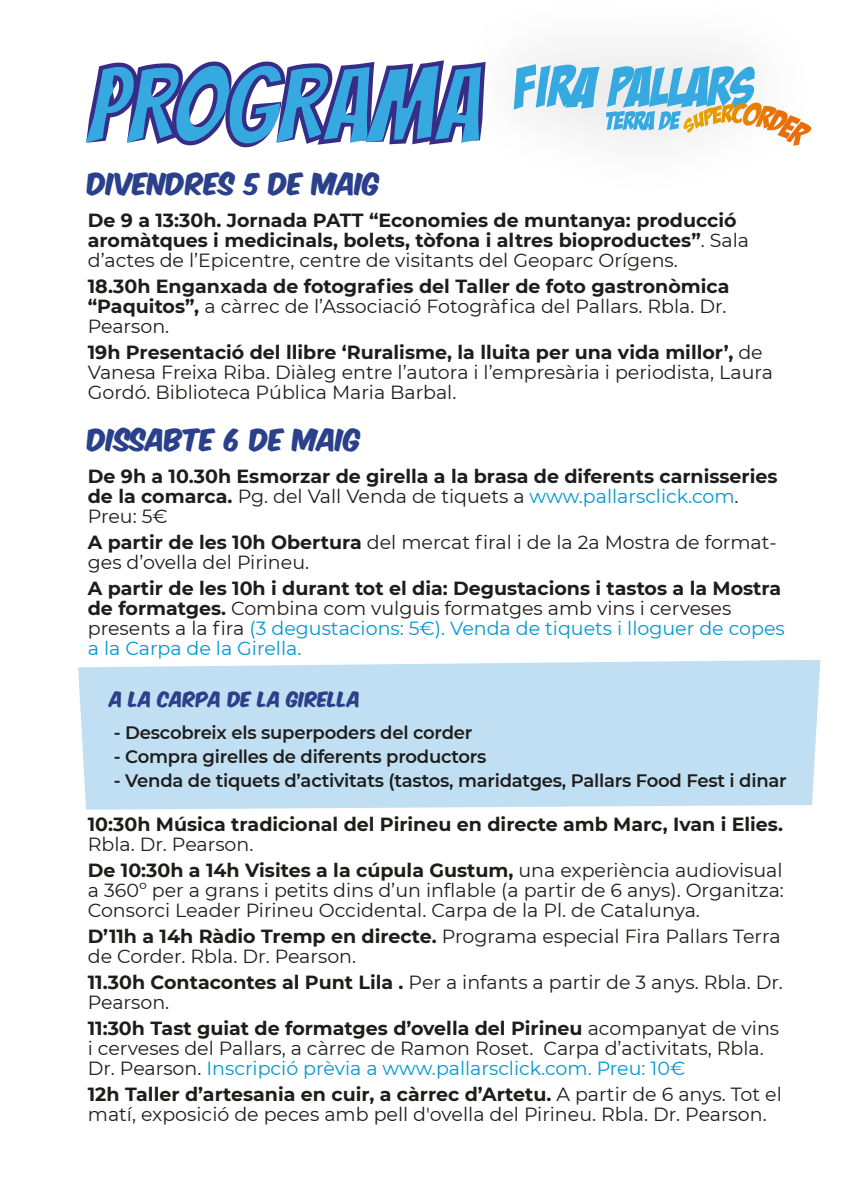
<style>
.page{position:relative;width:851px;height:1191px;background:#fff}
.page>*{position:absolute;margin:0;border:0;box-sizing:border-box;transform-origin:0 0}
.t1{font:26px "Komika Axis";color:#2b408b}
.t2{font:19px/20px "Montserrat";color:#1d1d1b}
.t3{font:700 19px/20px "Montserrat";color:#1d1d1b}
.t4{font:600 18px "Montserrat";letter-spacing:-.015em;color:#1d1d1b}
.t5{font:18px "Komika Axis";color:#2b408b}
.s1{font-weight:400}
.s2{font-weight:700}
.s3{font-weight:400;color:#0098d0}
.s4{color:#0098d0}
</style>
<div class="page">
<div style="left:78px;top:660px;width:742px;height:149px;background:#c1dff2"></div>
<svg style="left:513px;top:64px;width:86px;height:46px"></svg>
<svg style="left:606px;top:66px;width:205px;height:80px"></svg>
<svg style="left:86px;top:60px;width:399px;height:88px"></svg>
<h1 class="t1" style="left:88px;top:171px;width:294px">DIVENDRES 5 DE MAIG</h1>
<p class="t3" style="left:88px;top:209px;width:662px">De 9 a 13:30h. Jornada PATT “Economies de muntanya: producció aromàtques i medicinals, bolets, tòfona i altres bioproductes”<span class="s1">. Sala d’actes de l’Epicentre, centre de visitants del Geoparc Orígens.</span></p>
<p class="t3" style="left:88px;top:275px;width:643px">18.30h Enganxada de fotografies del Taller de foto gastronòmica “Paquitos”, <span class="s1">a càrrec de l’Associació Fotogràfica del Pallars. Rbla. Dr.<br>Pearson.</span></p>
<p class="t2" style="left:88px;top:341px;width:686px"><span class="s2">19h Presentació del llibre ‘Ruralisme, la lluita per una vida millor’,</span> de<br>Vanesa Freixa Riba. Diàleg entre l’autora i l’empresària i periodista, Laura<br>Gordó. Biblioteca Pública Maria Barbal.</p>
<h1 class="t1" style="left:88px;top:427px;width:275px">DISSABTE 6 DE MAIG</h1>
<p class="t3" style="left:88px;top:465px;width:691px">De 9h a 10.30h Esmorzar de girella a la brasa de diferents carnisseries de la comarca. <span class="s1">Pg. del Vall Venda de tiquets a</span> <span class="s3">www.pallarsclick.com</span><span class="s1">.<br>Preu: 5€</span></p>
<p class="t2" style="left:88px;top:531px;width:690px"><span class="s2">A partir de les 10h Obertura</span> del mercat firal i de la 2a Mostra de format&shy;ges d’ovella del Pirineu.</p>
<p class="t3" style="left:88px;top:577px;width:698px">A partir de les 10h i durant tot el dia: Degustacions i tastos a la Mostra de formatges. <span class="s1">Combina com vulguis formatges amb vins i cerveses presents a la fira</span> <span class="s3">(3 degustacions: 5€). Venda de tiquets i lloguer de copes a la Carpa de la Girella.</span></p>
<p class="t5" style="left:110px;top:690px;width:252px">A LA CARPA DE LA GIRELLA</p>
<p class="t4" style="left:114px;top:720px;width:360px">- Descobreix els superpoders del corder</p>
<p class="t4" style="left:114px;top:744px;width:374px">- Compra girelles de diferents productors</p>
<p class="t4" style="left:114px;top:768px;width:674px">- Venda de tiquets d’activitats (tastos, maridatges, Pallars Food Fest i dinar</p>
<p class="t3" style="left:88px;top:813px;width:696px">10:30h Música tradicional del Pirineu en directe amb Marc, Ivan i Elies.</p>
<p class="t2" style="left:88px;top:830px;width:696px;line-height:26px">Rbla. Dr. Pearson.<br><span class="s2">De 10:30h a 14h Visites a la cúpula Gustum,</span> una experiència audiovisual</p>
<p class="t2" style="left:88px;top:879px;width:697px">a 360º per a grans i petits dins d’un inflable (a partir de 6 anys). Organitza:<br>Consorci Leader Pirineu Occidental. Carpa de la Pl. de Catalunya.</p>
<p class="t2" style="left:88px;top:925px;width:694px"><span class="s2">D’11h a 14h Ràdio Tremp en directe.</span> Programa especial Fira Pallars Terra de Corder. Rbla. Dr. Pearson.</p>
<p class="t2" style="left:88px;top:971px;width:696px"><span class="s2">11.30h Contacontes al Punt Lila .</span> Per a infants a partir de 3 anys. Rbla. Dr.<br>Pearson.</p>
<p class="t2" style="left:88px;top:1017px;width:692px"><span class="s2">11:30h Tast guiat de formatges d’ovella del Pirineu</span> acompanyat de vins i cerveses del Pallars, a càrrec de Ramon Roset. Carpa d’activitats, Rbla.<br>Dr. Pearson. <span class="s4">Inscripció prèvia a www.pallarsclick.com. Preu: 10€</span></p>
<p class="t2" style="left:88px;top:1083px;width:695px"><span class="s2">12h Taller d’artesania en cuir, a càrrec d’Artetu.</span> A partir de 6 anys. Tot el matí, exposició de peces amb pell d'ovella del Pirineu. Rbla. Dr. Pearson.</p>
</div>
